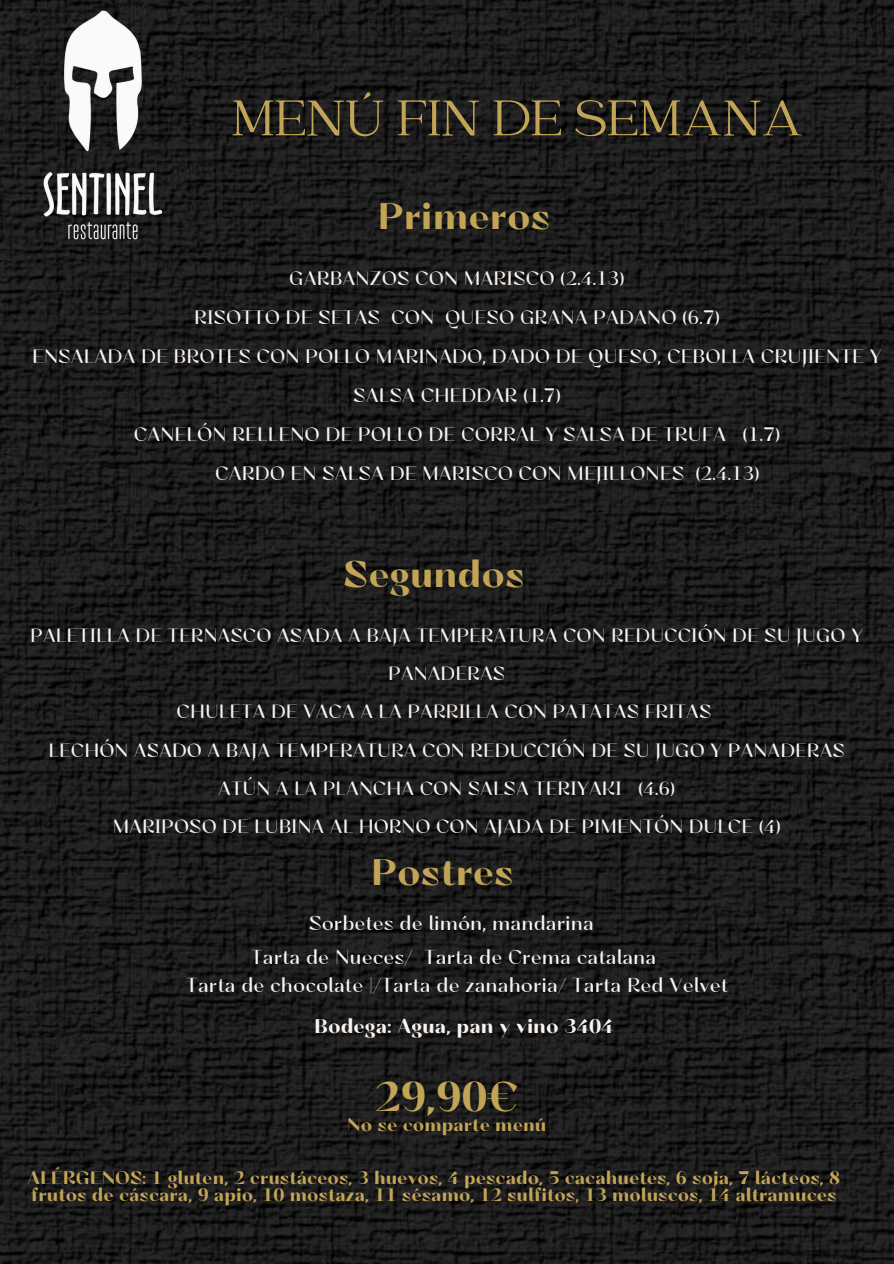
<style>
.page{position:relative;width:894px;height:1264px;background:#fff}
.page>*{position:absolute;margin:0;border:0;box-sizing:border-box;transform-origin:0 0}
.t1{font:55.5px "Catchy Mager";color:#c2a457}
.t2{font:700 38.55px "Lince Sans TH";color:#c2a457}
.t3{font:700 34.5px "Lince Sans TH";color:#c2a457}
.t4{font:18.45px "Lince Sans TH";color:#faf4f0}
.t5{font:700 18.45px "Lince Sans TH";color:#faf4f0}
.t6{font:17.85px "Lince Sans TH";color:#faf4f0}
.t7{font:17.55px/38.2px "Lince Sans TH";color:#faf4f0;text-align:center}
.t8{font:700 16.8px "Lince Sans TH";color:#c2a457}
.t9{font:700 16.65px/16.6px "Lince Sans TH";color:#c2a457}
</style>
<div class="page">
<img style="left:0;top:0;width:893px;height:1263px">
<img style="left:19px;top:6px;width:168px;height:238px">
<p class="t1" style="left:231px;top:91px;width:572px">MENÚ FIN DE SEMANA</p>
<p class="t3" style="left:377px;top:189px;width:174px">Primeros</p>
<h1 class="t6" style="left:289px;top:264px;width:337px">GARBANZOS CON MARISCO (2.4.13)</h1>
<h1 class="t6" style="left:194px;top:303px;width:527px">RISOTTO DE SETAS CON QUESO GRANA PADANO (6.7)</h1>
<h1 class="t6" style="left:32px;top:342px;width:851px">ENSALADA DE BROTES CON POLLO MARINADO, DADO DE QUESO, CEBOLLA CRUJIENTE Y</h1>
<h1 class="t6" style="left:353px;top:381px;width:209px">SALSA CHEDDAR (1.7)</h1>
<h1 class="t6" style="left:134px;top:420px;width:648px">CANELÓN RELLENO DE POLLO DE CORRAL Y SALSA DE TRUFA (1.7)</h1>
<h1 class="t6" style="left:215px;top:460px;width:546px">CARDO EN SALSA DE MARISCO CON MEJILLONES (2.4.13)</h1>
<p class="t3" style="left:343px;top:547px;width:183px">Segundos</p>
<h4 class="t7" style="left:30px;top:617px;width:834px">PALETILLA DE TERNASCO ASADA A BAJA TEMPERATURA CON REDUCCIÓN DE SU JUGO Y PANADERAS<br>CHULETA DE VACA A LA PARRILLA CON PATATAS FRITAS<br>LECHÓN ASADO A BAJA TEMPERATURA CON REDUCCIÓN DE SU JUGO Y PANADERAS ATÚN A LA PLANCHA CON SALSA TERIYAKI (4.6)<br>MARIPOSO DE LUBINA AL HORNO CON AJADA DE PIMENTÓN DULCE (4)</h4>
<h3 class="t3" style="left:371px;top:845px;width:144px">Postres</h3>
<p class="t4" style="left:308px;top:908px;width:287px">Sorbetes de limón, mandarina</p>
<p class="t4" style="left:251px;top:942px;width:407px">Tarta de Nueces/ Tarta de Crema catalana</p>
<h2 class="t4" style="left:186px;top:970px;width:543px">Tarta de chocolate |/Tarta de zanahoria/ Tarta Red Velvet</h2>
<h2 class="t5" style="left:314px;top:1011px;width:301px">Bodega: Agua, pan y vino 3404</h2>
<h2 class="t2" style="left:375px;top:1066px;width:145px">29,90€</h2>
<h2 class="t8" style="left:347px;top:1111px;width:201px">No se comparte menú</h2>
<h3 class="t9" style="left:28px;top:1170px;width:814px">ALÉRGENOS: 1 gluten, 2 crustáceos, 3 huevos, 4 pescado, 5 cacahuetes, 6 soja, 7 lácteos, 8 frutos de cáscara, 9 apio, 10 mostaza, 11 sésamo, 12 sulfitos, 13 moluscos, 14 altramuces</h3>
</div>
